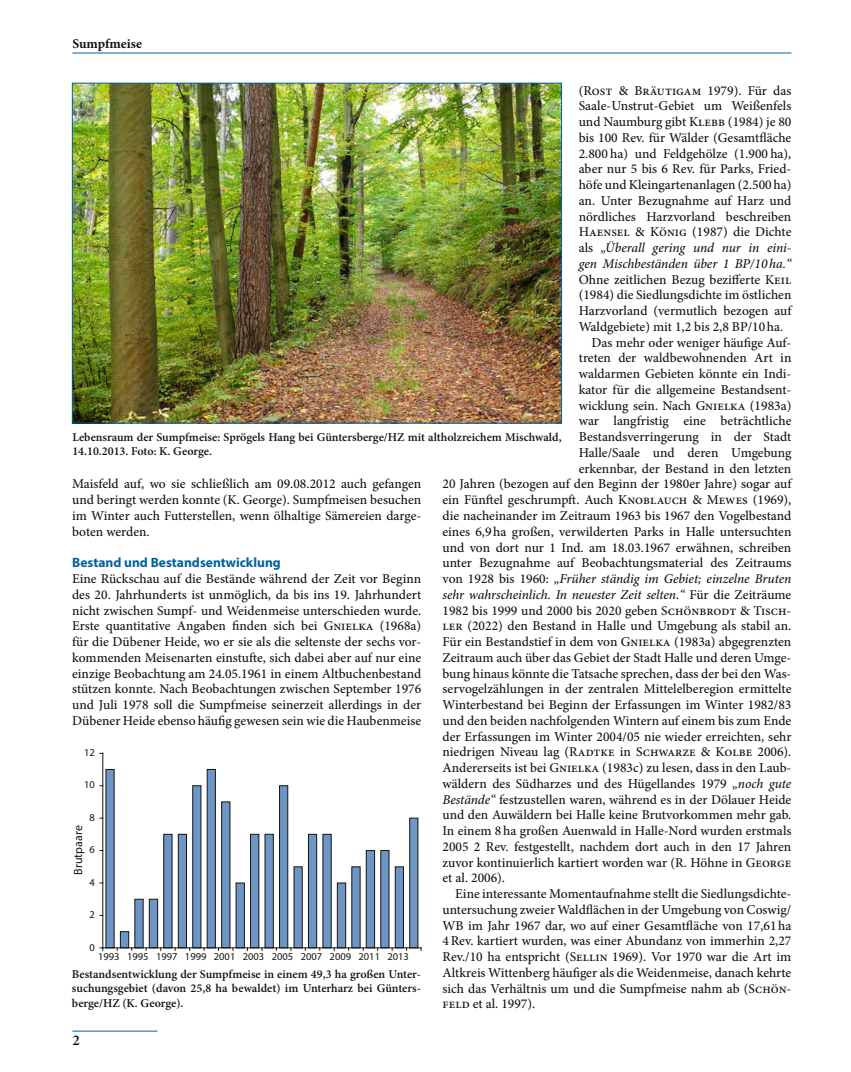
<style>
.page{position:relative;width:851px;height:1072px;background:#fff}
.page>*{position:absolute;margin:0;border:0;box-sizing:border-box;transform-origin:0 0}
.t1{font:600 15px "Minion Pro";color:#131413}
.t2{font:500 13.5px/15.8px "Minion Pro";color:#131413;text-align:justify}
.t3{font:italic 500 13.5px "Minion Pro";letter-spacing:-.01em;color:#131413}
.t4{font:500 13.5px "Minion Pro";letter-spacing:-.02em;color:#131413}
.t5{font:700 13.5px "Myriad Pro";color:#0061a0}
.t6{font:700 13.5px "Minion Pro";color:#131413}
.t7{font:600 12px/14.4px "Minion Pro";color:#131413}
.t8{font:12px "Myriad Pro";color:#131413}
.t9{font:10.5px "Myriad Pro";color:#131413}
.s1{font-style:italic}
.s2{font-style:normal}
</style>
<div class="page">
<hr style="left:72px;top:53px;width:719px;height:1px;background:#0061a0">
<hr style="left:72px;top:1030px;width:85px;height:1px;background:#0061a0">
<img style="left:74px;top:85px;width:485px;height:336px">
<svg style="left:105px;top:769px;width:313px;height:178px"></svg>
<hr style="left:102px;top:753px;width:1px;height:194px;background:#131413">
<hr style="left:103px;top:947px;width:318px;height:1px;background:#131413">
<p class="t6" style="left:72px;top:35px;width:71px">Sumpfmeise</p>
<p class="t2" style="left:578px;top:82px;width:214px">(Rost &amp; Bräutigam 1979). Für das Saale-Unstrut-Gebiet um Weißenfels und Naumburg gibt Klebb (1984) je 80 bis 100 Rev. für Wälder (Gesamtfläche 2.800 ha) und Feldgehölze (1.900 ha), aber nur 5 bis 6 Rev. für Parks, Fried&shy;höfe und Kleingartenanlagen (2.500ha) an. Unter Bezugnahme auf Harz und nördliches Harzvorland beschreiben Haensel &amp; König (1987) die Dichte als <span class="s1">„Überall gering und nur in eini&shy;gen Mischbeständen über 1 BP/10ha.“</span></p>
<p class="t2" style="left:578px;top:271px;width:214px">Ohne zeitlichen Bezug bezifferte Keil</p>
<p class="t2" style="left:578px;top:287px;width:214px">(1984) die Siedlungsdichte im östlichen</p>
<p class="t2" style="left:578px;top:303px;width:215px">Harzvorland (vermutlich bezogen auf</p>
<p class="t2" style="left:578px;top:319px;width:206px">Waldgebiete) mit 1,2 bis 2,8 BP/10ha.</p>
<p class="t2" style="left:591px;top:334px;width:201px">Das mehr oder weniger häufige Auf-</p>
<p class="t2" style="left:578px;top:350px;width:214px">treten der waldbewohnenden Art in</p>
<p class="t2" style="left:578px;top:366px;width:214px">waldarmen Gebieten könnte ein Indi-</p>
<p class="t2" style="left:578px;top:382px;width:214px">kator für die allgemeine Bestandsent-</p>
<p class="t2" style="left:578px;top:397px;width:214px">wicklung sein. Nach Gnielka (1983a)</p>
<p class="t2" style="left:578px;top:413px;width:214px">war langfristig eine beträchtliche</p>
<p class="t2" style="left:578px;top:429px;width:214px">Bestandsverringerung in der Stadt</p>
<p class="t2" style="left:578px;top:445px;width:214px">Halle/Saale und deren Umgebung</p>
<p class="t2" style="left:578px;top:460px;width:214px">erkennbar, der Bestand in den letzten</p>
<p class="t2" style="left:442px;top:476px;width:351px">20 Jahren (bezogen auf den Beginn der 1980er Jahre) sogar auf</p>
<p class="t2" style="left:442px;top:492px;width:350px">ein Fünftel geschrumpft. Auch Knoblauch &amp; Mewes (1969),</p>
<p class="t2" style="left:442px;top:508px;width:350px">die nacheinander im Zeitraum 1963 bis 1967 den Vogelbestand</p>
<p class="t2" style="left:442px;top:523px;width:350px">eines 6,9ha großen, verwilderten Parks in Halle untersuchten</p>
<p class="t2" style="left:442px;top:539px;width:350px">und von dort nur 1 Ind. am 18.03.1967 erwähnen, schreiben</p>
<p class="t2" style="left:442px;top:555px;width:350px">unter Bezugnahme auf Beobachtungsmaterial des Zeitraums</p>
<p class="t3" style="left:442px;top:569px;width:350px"><span class="s2">von 1928 bis 1960:</span> „Früher ständig im Gebiet; einzelne Bruten</p>
<p class="t3" style="left:442px;top:585px;width:350px">sehr wahrscheinlich. In neuester Zeit selten.“ <span class="s2">Für die Zeiträume</span></p>
<p class="t2" style="left:442px;top:602px;width:350px">1982 bis 1999 und 2000 bis 2020 geben Schönbrodt &amp; Tisch-</p>
<p class="t2" style="left:442px;top:618px;width:350px">ler (2022) den Bestand in Halle und Umgebung als stabil an.</p>
<p class="t2" style="left:442px;top:634px;width:350px">Für ein Bestandstief in dem von Gnielka (1983a) abgegrenzten</p>
<p class="t2" style="left:442px;top:649px;width:350px">Zeitraum auch über das Gebiet der Stadt Halle und deren Umge-</p>
<p class="t2" style="left:442px;top:665px;width:350px">bung hinaus könnte die Tatsache sprechen, dass der bei den Was-</p>
<p class="t2" style="left:442px;top:681px;width:350px">servogelzählungen in der zentralen Mittelelberegion ermittelte</p>
<p class="t2" style="left:442px;top:697px;width:350px">Winterbestand bei Beginn der Erfassungen im Winter 1982/83</p>
<p class="t2" style="left:442px;top:712px;width:350px">und den beiden nachfolgenden Wintern auf einem bis zum Ende</p>
<p class="t2" style="left:442px;top:728px;width:350px">der Erfassungen im Winter 2004/05 nie wieder erreichten, sehr</p>
<p class="t2" style="left:442px;top:744px;width:350px">niedrigen Niveau lag (Radtke in Schwarze &amp; Kolbe 2006).</p>
<p class="t2" style="left:442px;top:760px;width:350px">Andererseits ist bei Gnielka (1983c) zu lesen, dass in den Laub-</p>
<p class="t2" style="left:442px;top:775px;width:350px">wäldern des Südharzes und des Hügellandes 1979 <span class="s1">„noch gute</span></p>
<p class="t2" style="left:442px;top:791px;width:350px"><span class="s1">Bestände“</span> festzustellen waren, während es in der Dölauer Heide</p>
<p class="t2" style="left:442px;top:807px;width:350px">und den Auwäldern bei Halle keine Brutvorkommen mehr gab.</p>
<p class="t4" style="left:442px;top:821px;width:350px">In einem 8ha großen Auenwald in Halle-Nord wurden erstmals</p>
<p class="t2" style="left:442px;top:838px;width:350px">2005 2 Rev. festgestellt, nachdem dort auch in den 17 Jahren</p>
<p class="t2" style="left:442px;top:854px;width:350px">zuvor kontinuierlich kartiert worden war (R. Höhne in George</p>
<p class="t2" style="left:442px;top:870px;width:64px">et al. 2006).</p>
<p class="t2" style="left:455px;top:886px;width:337px">Eine interessante Momentaufnahme stellt die Siedlungsdichte-</p>
<p class="t2" style="left:442px;top:901px;width:350px">untersuchung zweier Waldflächen in der Umgebung von Coswig/</p>
<p class="t2" style="left:442px;top:917px;width:350px">WB im Jahr 1967 dar, wo auf einer Gesamtfläche von 17,61ha</p>
<p class="t2" style="left:442px;top:933px;width:350px">4Rev. kartiert wurden, was einer Abundanz von immerhin 2,27</p>
<p class="t2" style="left:442px;top:949px;width:350px">Rev./10 ha entspricht (Sellin 1969). Vor 1970 war die Art im</p>
<p class="t2" style="left:442px;top:964px;width:350px">Altkreis Wittenberg häufiger als die Weidenmeise, danach kehrte</p>
<p class="t2" style="left:442px;top:980px;width:350px">sich das Verhältnis um und die Sumpfmeise nahm ab (Schön-</p>
<p class="t2" style="left:442px;top:996px;width:94px">feld et al. 1997).</p>
<p class="t7" style="left:72px;top:429px;width:490px">Lebensraum der Sumpfmeise: Sprögels Hang bei Güntersberge/HZ mit altholzreichem Mischwald,<br>14.10.2013. Foto: K. George.</p>
<p class="t2" style="left:72px;top:476px;width:350px">Maisfeld auf, wo sie schließlich am 09.08.2012 auch gefangen und beringt werden konnte (K. George). Sumpfmeisen besuchen im Winter auch Futterstellen, wenn ölhaltige Sämereien darge&shy;boten werden.</p>
<p class="t5" style="left:72px;top:554px;width:210px">Bestand und Bestandsentwicklung</p>
<p class="t2" style="left:72px;top:571px;width:350px">Eine Rückschau auf die Bestände während der Zeit vor Beginn des 20. Jahrhunderts ist unmöglich, da bis ins 19. Jahrhundert nicht zwischen Sumpf- und Weidenmeise unterschieden wurde.<br>Erste quantitative Angaben finden sich bei Gnielka (1968a) für die Dübener Heide, wo er sie als die seltenste der sechs vor&shy;kommenden Meisenarten einstufte, sich dabei aber auf nur eine einzige Beobachtung am 24.05.1961 in einem Altbuchenbestand stützen konnte. Nach Beobachtungen zwischen September 1976 und Juli 1978 soll die Sumpfmeise seinerzeit allerdings in der Dübener Heide ebenso häufig gewesen sein wie die Haubenmeise</p>
<p class="t9" style="left:84px;top:746px;width:12px">12</p>
<p class="t9" style="left:84px;top:778px;width:12px">10</p>
<p class="t9" style="left:89px;top:810px;width:7px">8</p>
<p class="t8" style="left:71px;top:874px;width:51px;rotate:-90deg">Brutpaare</p>
<p class="t9" style="left:89px;top:843px;width:7px">6</p>
<p class="t9" style="left:89px;top:875px;width:7px">4</p>
<p class="t9" style="left:89px;top:908px;width:7px">2</p>
<p class="t9" style="left:89px;top:940px;width:7px">0</p>
<p class="t9" style="left:98px;top:950px;width:312px">1993 1995 1997 1999 2001 2003 2005 2007 2009 2011 2013</p>
<p class="t7" style="left:72px;top:966px;width:350px;text-align:justify">Bestandsentwicklung der Sumpfmeise in einem 49,3 ha großen Unter&shy;suchungsgebiet (davon 25,8 ha bewaldet) im Unterharz bei Günters&shy;berge/HZ (K. George).</p>
<p class="t1" style="left:72px;top:1029px;width:9px">2</p>
</div>
